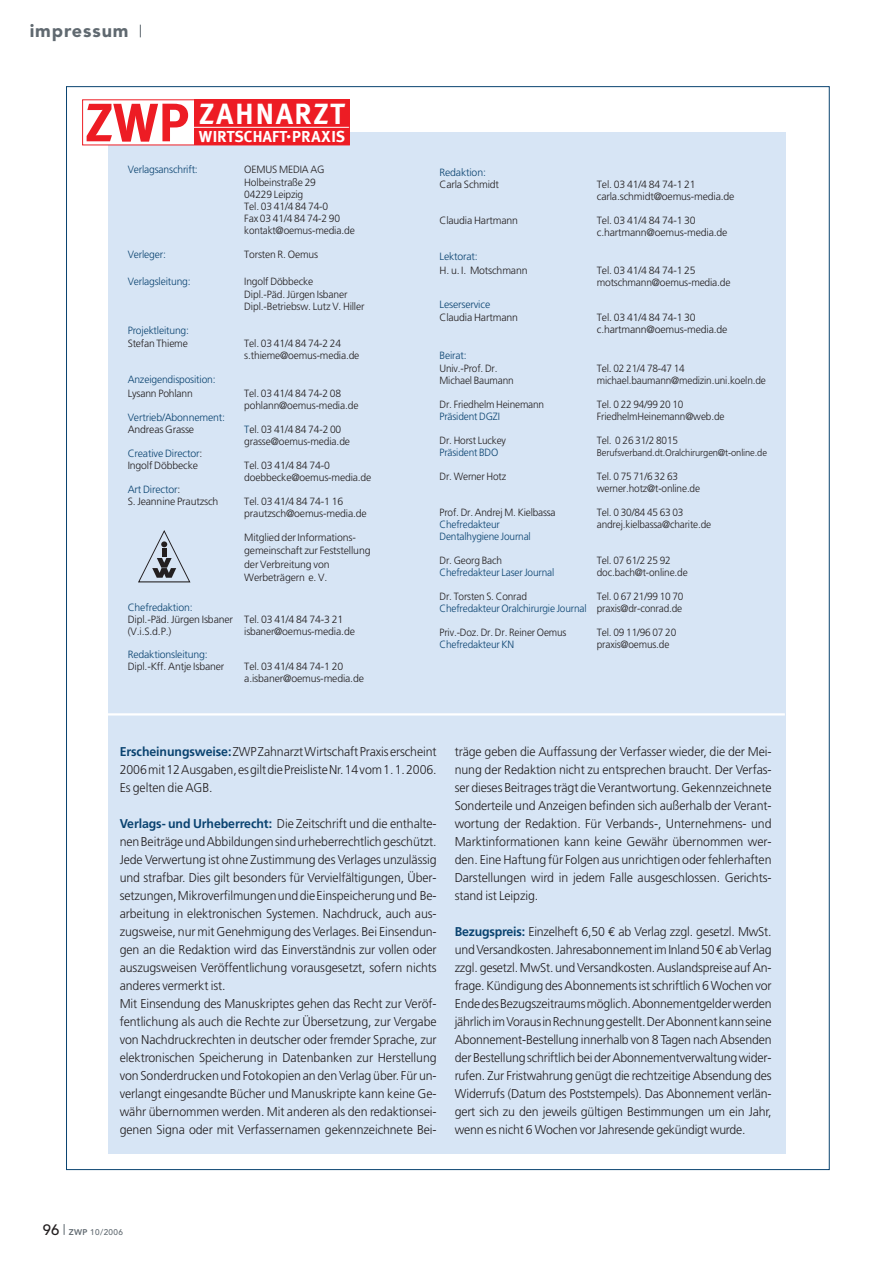
<style>
.page{position:relative;width:893px;height:1263px;background:#fff}
.page>*{position:absolute;margin:0;border:0;box-sizing:border-box;transform-origin:0 0}
.t1{font:700 54px "Meta";color:#ed1c24}
.t2{font:700 29.25px "Meta";letter-spacing:.075em;color:#fff}
.t3{font:900 18px "Avenir";letter-spacing:.05em;color:#606970}
.t4{font:700 15.9px "Meta";letter-spacing:.015em;color:#fff}
.t5{font:300 12.75px/18px "Frutiger";letter-spacing:-.01em;color:#231f20;text-align:justify}
.t6{font:300 10.5px/12px "Frutiger";letter-spacing:-.015em;color:#231f20}
.t7{font:300 10.5px "Frutiger";letter-spacing:-.015em;color:#231f20;scale:.96 1}
.t8{font:300 10.5px/12px "Frutiger";letter-spacing:-.015em;color:#0a4370}
.t9{font:300 10.5px "Frutiger";letter-spacing:-.015em;color:#0a4370;scale:.96 1}
.t10{font:300 9.75px "Frutiger";letter-spacing:-.015em;color:#231f20;scale:.96 1}
.t11{font:500 8.25px "Avenir";letter-spacing:.05em;color:#606970}
.s1{font-size:19.35px}
.s2{color:#0a4370}
.s3{color:#231f20}
.s4{font-weight:700;color:#0a4370}
.s5{font-family:"Euro Mono";font-weight:400}
.s6{font-size:15px;color:#231f20}
.s7{font-weight:800}
</style>
<div class="page">
<svg style="left:140px;top:25px;width:1px;height:12px"></svg>
<div style="left:108px;top:133px;width:678px;height:1021px;background:#d7e5f5"></div>
<svg style="left:108px;top:133px;width:86px;height:10px"></svg>
<div style="left:194px;top:100px;width:155px;height:45px;background:#ed1c24"></div>
<hr style="left:185px;top:127px;width:164px;height:1px;background:#fff">
<div style="left:82px;top:99px;width:268px;height:46px;border:1px solid #ed1e25"></div>
<hr style="left:107px;top:713px;width:678px;height:2px;background:#fff">
<svg style="left:138px;top:530px;width:53px;height:53px"></svg>
<h3 class="t3" style="left:30px;top:24px;width:100px">impressum</h3>
<h1 class="t1" style="left:86px;top:101px;width:106px">ZWP</h1>
<h2 class="t2" style="left:199px;top:103px;width:147px">ZAHNARZT</h2>
<p class="t4" style="left:199px;top:130px;width:148px">WIRTSCHAFT<span class="s1">·</span>PRAXIS</p>
<p class="t8" style="left:128px;top:164px;width:72px">Verlagsanschrift:</p>
<p class="t6" style="left:244px;top:164px;width:82px;line-height:13.4px">OEMUS MEDIA AG<br>Holbeinstraße 29</p>
<p class="t6" style="left:244px;top:190px;width:112px">04229 Leipzig<br>Tel. 03 41/4 84 74-0<br>Fax 03 41/4 84 74-2 90 kontakt@oemus-media.de</p>
<p class="t8" style="left:128px;top:250px;width:40px">Verleger:</p>
<p class="t6" style="left:244px;top:250px;width:75px">Torsten R. Oemus</p>
<p class="t8" style="left:128px;top:276px;width:65px">Verlagsleitung:</p>
<p class="t6" style="left:244px;top:275px;width:105px;line-height:13.4px">Ingolf Döbbecke<br>Dipl.-Päd. Jürgen Isbaner</p>
<p class="t6" style="left:244px;top:301px;width:122px">Dipl.-Betriebsw. Lutz V. Hiller</p>
<p class="t8" style="left:128px;top:325px;width:63px">Projektleitung:</p>
<p class="t6" style="left:128px;top:339px;width:62px">Stefan Thieme</p>
<p class="t6" style="left:244px;top:339px;width:117px">Tel. 03 41/4 84 74-2 24 s.thieme@oemus-media.de</p>
<p class="t8" style="left:128px;top:375px;width:89px">Anzeigendisposition:</p>
<p class="t6" style="left:128px;top:388px;width:67px">Lysann Pohlann</p>
<p class="t6" style="left:244px;top:388px;width:116px">Tel. 03 41/4 84 74-2 08 pohlann@oemus-media.de</p>
<p class="t8" style="left:128px;top:412px;width:99px">Vertrieb/Abonnement:</p>
<p class="t6" style="left:128px;top:424px;width:68px">Andreas Grasse</p>
<p class="t6" style="left:244px;top:424px;width:107px"><span class="s2">T</span>el. 03 41/4 84 74-2 00 grasse@oemus-media.de</p>
<p class="t8" style="left:128px;top:448px;width:76px">Creative Director<span class="s3">:<br>Ingolf Döbbecke</span></p>
<p class="t6" style="left:244px;top:460px;width:129px">Tel. 03 41/4 84 74-0 doebbecke@oemus-media.de</p>
<p class="t6" style="left:128px;top:484px;width:92px"><span class="s2">Art Director</span>:<br>S. Jeannine Prautzsch</p>
<p class="t6" style="left:244px;top:496px;width:124px">Tel. 03 41/4 84 74-1 16 prautzsch@oemus-media.de</p>
<p class="t6" style="left:244px;top:531px;width:128px;line-height:13.5px">Mitglied der Informations&shy;gemeinschaft zur Feststellung der Verbreitung von<br>Werbeträgern e. V.</p>
<p class="t8" style="left:128px;top:602px;width:67px">Chefredaktion:</p>
<p class="t6" style="left:128px;top:614px;width:217px">Dipl.-Päd. Jürgen Isbaner Tel. 03 41/4 84 74-3 21 (V.i.S.d.P.)</p>
<p class="t6" style="left:244px;top:626px;width:112px">isbaner@oemus-media.de</p>
<p class="t8" style="left:128px;top:649px;width:82px">Redaktionsleitung:</p>
<p class="t6" style="left:128px;top:661px;width:98px">Dipl.-Kff. Antje Isbaner</p>
<p class="t6" style="left:244px;top:661px;width:121px">Tel. 03 41/4 84 74-1 20 a.isbaner@oemus-media.de</p>
<p class="t8" style="left:439px;top:167px;width:48px">Redaktion:</p>
<p class="t6" style="left:439px;top:179px;width:61px">Carla Schmidt</p>
<p class="t6" style="left:597px;top:179px;width:139px">Tel. 03 41/4 84 74-1 21 carla.schmidt@oemus-media.de</p>
<p class="t6" style="left:439px;top:215px;width:80px">Claudia Hartmann</p>
<p class="t6" style="left:597px;top:215px;width:132px">Tel. 03 41/4 84 74-1 30 c.hartmann@oemus-media.de</p>
<p class="t8" style="left:439px;top:251px;width:40px">Lektorat:</p>
<p class="t6" style="left:439px;top:265px;width:90px">H. u. I. Motschmann</p>
<p class="t6" style="left:597px;top:265px;width:135px">Tel. 03 41/4 84 74-1 25 motschmann@oemus-media.de</p>
<p class="t8" style="left:439px;top:299px;width:52px">Leserservice</p>
<p class="t6" style="left:439px;top:313px;width:80px">Claudia Hartmann</p>
<p class="t6" style="left:597px;top:313px;width:132px">Tel. 03 41/4 84 74-1 30 c.hartmann@oemus-media.de</p>
<p class="t8" style="left:439px;top:350px;width:29px">Beirat:</p>
<p class="t7" style="left:439px;top:364px;width:62px">Univ.-Prof. Dr.</p>
<p class="t6" style="left:597px;top:363px;width:90px">Tel. 02 21/4 78-47 14</p>
<p class="t7" style="left:439px;top:376px;width:79px">Michael Baumann</p>
<p class="t7" style="left:597px;top:376px;width:178px">michael.baumann@medizin.uni.koeln.de</p>
<p class="t7" style="left:439px;top:400px;width:111px">Dr. Friedhelm Heinemann</p>
<p class="t6" style="left:597px;top:399px;width:88px">Tel. 0 22 94/99 20 10</p>
<p class="t9" style="left:439px;top:412px;width:64px">Präsident DGZI</p>
<p class="t7" style="left:597px;top:412px;width:134px">FriedhelmHeinemann@web.de</p>
<p class="t7" style="left:439px;top:436px;width:71px">Dr. Horst Luckey</p>
<p class="t6" style="left:597px;top:435px;width:83px">Tel. 0 26 31/2 8015</p>
<p class="t9" style="left:439px;top:448px;width:63px">Präsident BDO</p>
<p class="t10" style="left:597px;top:449px;width:179px">Berufsverband.dt.Oralchirurgen@t-online.de</p>
<p class="t7" style="left:439px;top:472px;width:71px">Dr. Werner Hotz</p>
<p class="t6" style="left:597px;top:471px;width:105px">Tel. 0 75 71/6 32 63 werner.hotz@t-online.de</p>
<p class="t7" style="left:439px;top:508px;width:122px">Prof. Dr. Andrej M. Kielbassa</p>
<p class="t6" style="left:597px;top:507px;width:88px">Tel. 0 30/84 45 63 03</p>
<p class="t9" style="left:439px;top:520px;width:64px">Chefredakteur</p>
<p class="t7" style="left:597px;top:520px;width:121px">andrej.kielbassa@charite.de</p>
<p class="t9" style="left:439px;top:532px;width:97px">Dentalhygiene Journal</p>
<p class="t7" style="left:439px;top:556px;width:67px">Dr. Georg Bach</p>
<p class="t6" style="left:597px;top:555px;width:75px">Tel. 07 61/2 25 92</p>
<p class="t9" style="left:439px;top:568px;width:121px">Chefredakteur Laser Journal</p>
<p class="t7" style="left:597px;top:568px;width:96px">doc.bach@t-online.de</p>
<p class="t7" style="left:439px;top:592px;width:93px">Dr. Torsten S. Conrad</p>
<p class="t6" style="left:439px;top:591px;width:245px;text-align:right">Tel. 0 67 21/99 10 70<br><span class="s2">Chefredakteur Oralchirurgie Journal</span> praxis@dr-conrad.de</p>
<p class="t7" style="left:439px;top:628px;width:134px">Priv.-Doz. Dr. Dr. Reiner Oemus</p>
<p class="t6" style="left:597px;top:627px;width:81px">Tel. 09 11/96 07 20</p>
<p class="t9" style="left:439px;top:640px;width:79px">Chefredakteur KN</p>
<p class="t7" style="left:597px;top:640px;width:77px">praxis@oemus.de</p>
<p class="t5" style="left:120px;top:744px;width:318px"><span class="s4">Erscheinungsweise:</span>ZWP Zahnarzt Wirtschaft Praxis erscheint 2006 mit 12 Ausgaben, es gilt die Preisliste Nr. 14 vom 1. 1. 2006.<br>Es gelten die AGB.</p>
<p class="t5" style="left:120px;top:816px;width:318px;text-align:left"><span class="s4">Verlags- und Urheberrecht:</span> Die Zeitschrift und die enthalte&shy;nen Beiträge und Abbildungen sind urheberrechtlich geschützt.<br>Jede Verwertung ist ohne Zustimmung des Verlages unzulässig und strafbar. Dies gilt besonders für Vervielfältigungen, Über&shy;setzungen, Mikroverfilmungen und die Einspeicherung und Be&shy;arbeitung in elektronischen Systemen. Nachdruck, auch aus&shy;zugsweise, nur mit Genehmigung des Verlages. Bei Einsendun&shy;gen an die Redaktion wird das Einverständnis zur vollen oder auszugsweisen Veröffentlichung vorausgesetzt, sofern nichts anderes vermerkt ist.<br>Mit Einsendung des Manuskriptes gehen das Recht zur Veröf&shy;fentlichung als auch die Rechte zur Übersetzung, zur Vergabe von Nachdruckrechten in deutscher oder fremder Sprache, zur elektronischen Speicherung in Datenbanken zur Herstellung von Sonderdrucken und Fotokopien an den Verlag über. Für un&shy;verlangt eingesandte Bücher und Manuskripte kann keine Ge&shy;währ übernommen werden. Mit anderen als den redaktionsei&shy;genen Signa oder mit Verfassernamen gekennzeichnete Bei-</p>
<p class="t5" style="left:455px;top:744px;width:318px">träge geben die Auffassung der Verfasser wieder, die der Mei&shy;nung der Redaktion nicht zu entsprechen braucht. Der Verfas&shy;ser dieses Beitrages trägt die Verantwortung. Gekennzeichnete Sonderteile und Anzeigen befinden sich außerhalb der Verant&shy;wortung der Redaktion. Für Verbands-, Unternehmens- und Marktinformationen kann keine Gewähr übernommen wer&shy;den. Eine Haftung für Folgen aus unrichtigen oder fehlerhaften Darstellungen wird in jedem Falle ausgeschlossen. Gerichts&shy;stand ist Leipzig.</p>
<p class="t5" style="left:455px;top:924px;width:318px"><span class="s4">Bezugspreis:</span> Einzelheft 6,50 <span class="s5">€</span> ab Verlag zzgl. gesetzl. MwSt. und Versandkosten. Jahresabonnement im Inland 50 <span class="s5">€</span>ab Verlag zzgl. gesetzl. MwSt. und Versandkosten. Auslandspreise auf An&shy;frage. Kündigung des Abonnements ist schriftlich 6 Wochen vor Ende des Bezugszeitraums möglich. Abonnementgelder werden jährlich im Voraus in Rechnung gestellt. Der Abonnent kann seine Abonnement-Bestellung innerhalb von 8 Tagen nach Absenden der Bestellung schriftlich bei der Abonnementverwaltung wider&shy;rufen. Zur Fristwahrung genügt die rechtzeitige Absendung des Widerrufs (Datum des Poststempels). Das Abonnement verlän&shy;gert sich zu den jeweils gültigen Bestimmungen um ein Jahr, wenn es nicht 6 Wochen vor Jahresende gekündigt wurde.</p>
<p class="t11" style="left:43px;top:1228px;width:82px"><span class="s6">96</span> <span class="s7">ZWP</span> 10/2006</p>
</div>
